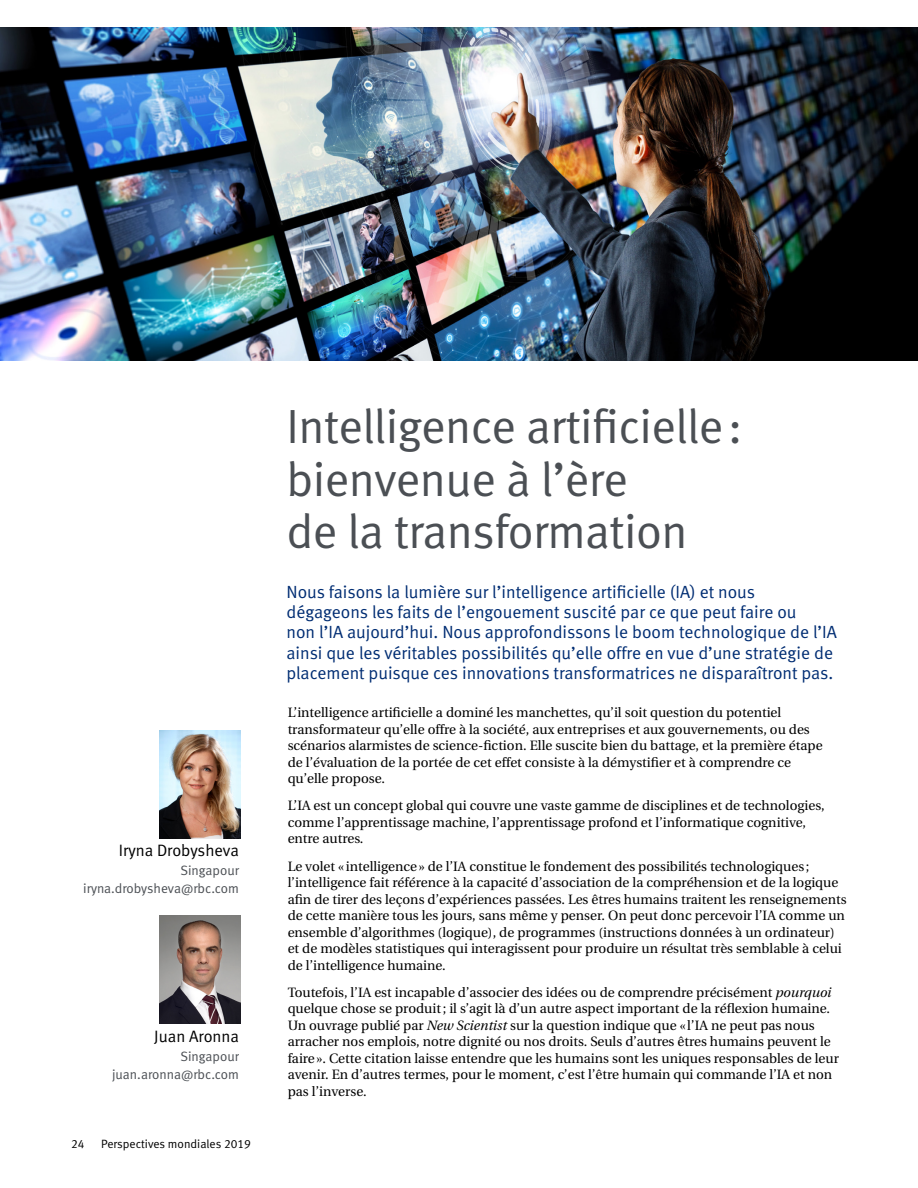
<style>
.page{position:relative;width:918px;height:1188px;background:#fff}
.page>*{position:absolute;margin:0;border:0;box-sizing:border-box;transform-origin:0 0}
.t1{font:48px/52.5px "Meta Normal LF";letter-spacing:-.01em;color:#4b4f54}
.t2{font:17.7px/20.2px "Meta Normal LF";color:#002d73}
.t3{font:16.5px "Meta Normal LF";color:#000}
.t4{font:13.5px/16.5px "Utopia";color:#000}
.t5{font:13.5px/18.6px "Meta Normal LF";color:#4b4f54;text-align:right}
.t6{font:12px "Meta Normal LF";color:#000}
.s1{font-style:italic}
</style>
<div class="page">
<img style="left:0;top:27px;width:918px;height:334px">
<img style="left:159px;top:915px;width:81px;height:108px">
<img style="left:159px;top:730px;width:81px;height:108px">
<p class="t3" style="left:119px;top:841px;width:122px">Iryna Drobysheva</p>
<p class="t5" style="left:83px;top:861px;width:157px">Singapour iryna.drobysheva@rbc.com</p>
<p class="t3" style="left:154px;top:1027px;width:86px">Juan Aronna</p>
<p class="t5" style="left:112px;top:1046px;width:128px">Singapour juan.aronna@rbc.com</p>
<p class="t6" style="left:71px;top:1136px;width:15px">24</p>
<p class="t6" style="left:101px;top:1136px;width:151px">Perspectives mondiales 2019</p>
<h1 class="t1" style="left:286px;top:400px;width:457px">Intelligence artificielle: bienvenue à l’ère<br>de la transformation</h1>
<p class="t2" style="left:286px;top:581px;width:552px">Nous faisons la lumière sur l’intelligence artificielle (IA) et nous dégageons les faits de l’engouement suscité par ce que peut faire ou<br>non l’IA aujourd’hui. Nous approfondissons le boom technologique de l’IA ainsi que les véritables possibilités qu’elle offre en vue d’une stratégie de placement puisque ces innovations transformatrices ne disparaîtront pas.</p>
<p class="t4" style="left:288px;top:705px;width:537px">L’intelligence artificielle a dominé les manchettes, qu’il soit question du potentiel transformateur qu’elle offre à la société, aux entreprises et aux gouvernements, ou des scénarios alarmistes de science-fiction. Elle suscite bien du battage, et la première étape de l’évaluation de la portée de cet effet consiste à la démystifier et à comprendre ce qu’elle propose.</p>
<p class="t4" style="left:288px;top:798px;width:539px">L’IA est un concept global qui couvre une vaste gamme de disciplines et de technologies, comme l’apprentissage machine, l’apprentissage profond et l’informatique cognitive, entre autres.</p>
<p class="t4" style="left:288px;top:858px;width:561px">Le volet « intelligence» de l’IA constitue le fondement des possibilités technologiques ; l’intelligence fait référence à la capacité d’association de la compréhension et de la logique afin de tirer des leçons d’expériences passées. Les êtres humains traitent les renseignements de cette manière tous les jours, sans même y penser. On peut donc percevoir l’IA comme un ensemble d’algorithmes (logique), de programmes (instructions données à un ordinateur) et de modèles statistiques qui interagissent pour produire un résultat très semblable à celui de l’intelligence humaine.</p>
<p class="t4" style="left:288px;top:984px;width:553px">Toutefois, l’IA est incapable d’associer des idées ou de comprendre précisément <span class="s1">pourquoi </span>quelque chose se produit; il s’agit là d’un autre aspect important de la réflexion humaine.<br>Un ouvrage publié par <span class="s1">New Scientist</span> sur la question indique que « l’IA ne peut pas nous arracher nos emplois, notre dignité ou nos droits. Seuls d’autres êtres humains peuvent le faire». Cette citation laisse entendre que les humains sont les uniques responsables de leur avenir. En d’autres termes, pour le moment, c’est l’être humain qui commande l’IA et non pas l’inverse.</p>
</div>
